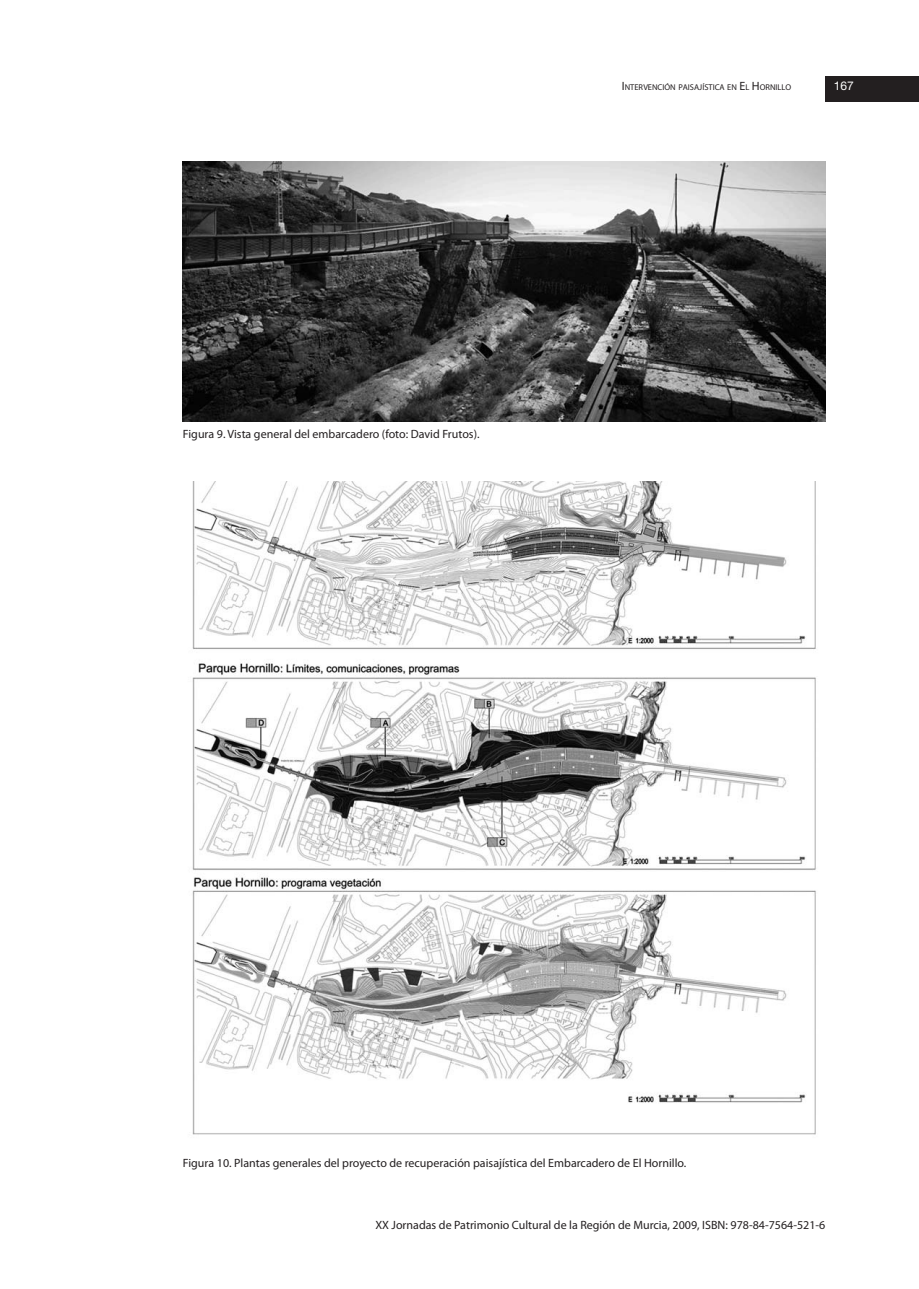
<style>
.page{position:relative;width:919px;height:1289px;background:#fff}
.page>*{position:absolute;margin:0;border:0;box-sizing:border-box;transform-origin:0 0}
.t1{font:12px "Myriad Pro";color:#231f20}
.t2{font:12px "Helvetica Neue";color:#fff}
.t3{font:8.4px "Myriad Pro";color:#231f20}
.s1{font-size:12px}
</style>
<div class="page">
<div style="left:825px;top:77px;width:93px;height:25px;background:#231f20"></div>
<img style="left:183px;top:162px;width:642px;height:259px">
<img style="left:192px;top:482px;width:624px;height:653px">
<p class="t1" style="left:183px;top:430px;width:298px">Figura 9. Vista general del embarcadero (foto: David Frutos).</p>
<p class="t3" style="left:621px;top:82px;width:171px"><span class="s1">I</span>NTERVENCIÓN PAISAJÍSTICA EN <span class="s1">E</span>L <span class="s1">H</span>ORNILLO</p>
<p class="t2" style="left:833px;top:82px;width:22px">167</p>
<p class="t1" style="left:183px;top:1158px;width:505px">Figura 10. Plantas generales del proyecto de recuperación paisajística del Embarcadero de El Hornillo.</p>
<p class="t1" style="left:375px;top:1219px;width:451px">XX Jornadas de Patrimonio Cultural de la Región de Murcia, 2009, ISBN: 978-84-7564-521-6</p>
</div>
